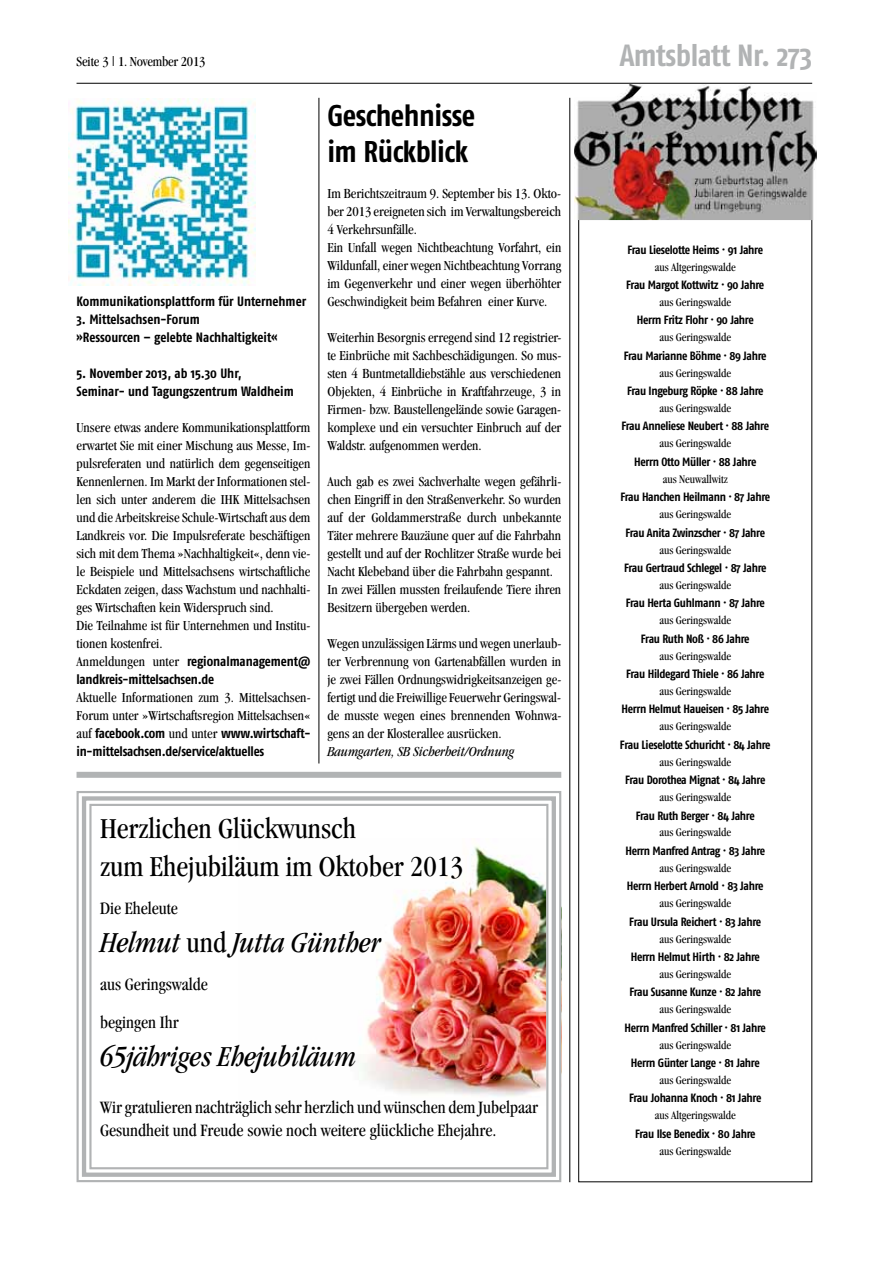
<style>
.page{position:relative;width:893px;height:1263px;background:#fff}
.page>*{position:absolute;margin:0;border:0;box-sizing:border-box;transform-origin:0 0}
.t1{font:700 30.6px "Fago Co";letter-spacing:-.015em;color:#b1b3b4}
.t2{font:condensed 30px/38.1px "Garamond";color:#000}
.t3{font:italic condensed 30px "Garamond";color:#000}
.t4{font:700 30px/36px "Fago Co";letter-spacing:-.015em;color:#000}
.t5{font:condensed 18px/38.1px "Garamond";color:#000}
.t6{font:condensed 14.25px/18px "Garamond";color:#000}
.t7{font:italic condensed 14.25px "Garamond";color:#000}
.t8{font:700 13.5px/18px "Fago Co";letter-spacing:-.005em;color:#000}
.t9{font:700 12px "Fago Co";letter-spacing:-.025em;color:#000}
.t10{font:condensed 12px "Garamond";color:#000}
.s1{font-family:"Garamond";font-weight:400;font-stretch:condensed;font-size:14.25px}
.s2{font-style:normal}
</style>
<div class="page">
<hr style="left:77px;top:83px;width:735px;height:1px;background:#000">
<img style="left:574px;top:84px;width:243px;height:136px">
<hr style="left:569px;top:98px;width:1px;height:1084px;background:#000">
<div style="left:77px;top:772px;width:484px;height:6px;background:#b1b3b4"></div>
<img style="left:76px;top:791px;width:486px;height:392px">
<div style="left:82px;top:796px;width:474px;height:381px;border:4px solid #b1b3b4"></div>
<div style="left:89px;top:804px;width:459px;height:365px;border:2px solid #b1b3b4"></div>
<img style="left:68px;top:98px;width:187px;height:187px">
<hr style="left:319px;top:98px;width:1px;height:665px;background:#000">
<p class="t6" style="left:77px;top:52px;width:130px">Seite 3 | 1. November 2013</p>
<p class="t8" style="left:77px;top:292px;width:231px">Kommunikationsplattform für Unternehmer</p>
<p class="t8" style="left:77px;top:310px;width:202px">3. Mittelsachsen-Forum<br>»Ressourcen – gelebte Nachhaltigkeit«</p>
<p class="t8" style="left:77px;top:364px;width:219px">5. November 2013, ab 15.30 Uhr,<br>Seminar- und Tagungszentrum Waldheim</p>
<p class="t6" style="left:77px;top:418px;width:235px">Unsere etwas andere Kommunikationsplattform erwartet Sie mit einer Mischung aus Messe, Im&shy;pulsreferaten und natürlich dem gegenseitigen Kennenlernen. Im Markt der Informationen stel&shy;len sich unter anderem die IHK Mittelsachsen und die Arbeitskreise Schule-Wirtschaft aus dem Landkreis vor. Die Impulsreferate beschäftigen sich mit dem Thema »Nachhaltigkeit«, denn vie&shy;le Beispiele und Mittelsachsens wirtschaftliche Eckdaten zeigen, dass Wachstum und nachhalti&shy;ges Wirtschaften kein Widerspruch sind.<br>Die Teilnahme ist für Unternehmen und Institu&shy;tionen kostenfrei.</p>
<p class="t8" style="left:77px;top:652px;width:235px"><span class="s1">Anmeldungen unter</span> regionalmanagement@ landkreis-mittelsachsen.de</p>
<p class="t6" style="left:77px;top:688px;width:236px">Aktuelle Informationen zum 3. Mittelsachsen-<br>Forum unter »Wirtschaftsregion Mittelsachsen«</p>
<p class="t8" style="left:77px;top:724px;width:235px"><span class="s1">auf</span> facebook.com <span class="s1">und unter</span> www.wirtschaft&shy;in-mittelsachsen.de/service/aktuelles</p>
<h2 class="t4" style="left:327px;top:97px;width:149px">Geschehnisse im Rückblick</h2>
<p class="t6" style="left:327px;top:184px;width:235px">Im Berichtszeitraum 9. September bis 13. Okto&shy;ber 2013 ereigneten sich im Verwaltungsbereich 4 Verkehrsunfälle.<br>Ein Unfall wegen Nichtbeachtung Vorfahrt, ein Wildunfall, einer wegen Nichtbeachtung Vorrang im Gegenverkehr und einer wegen überhöhter Geschwindigkeit beim Befahren einer Kurve.</p>
<p class="t6" style="left:327px;top:328px;width:235px;text-align:justify">Weiterhin Besorgnis erregend sind 12 registrier&shy;te Einbrüche mit Sachbeschädigungen. So mus&shy;sten 4 Buntmetalldiebstähle aus verschiedenen Objekten, 4 Einbrüche in Kraftfahrzeuge, 3 in Firmen- bzw. Baustellengelände sowie Garagen&shy;komplexe und ein versuchter Einbruch auf der Waldstr. aufgenommen werden.</p>
<p class="t6" style="left:327px;top:472px;width:235px">Auch gab es zwei Sachverhalte wegen gefährli&shy;chen Eingriff in den Straßenverkehr. So wurden auf der Goldammerstraße durch unbekannte Täter mehrere Bauzäune quer auf die Fahrbahn gestellt und auf der Rochlitzer Straße wurde bei Nacht Klebeband über die Fahrbahn gespannt.<br>In zwei Fällen mussten freilaufende Tiere ihren Besitzern übergeben werden.</p>
<p class="t6" style="left:327px;top:634px;width:236px;text-align:justify">Wegen unzulässigen Lärms und wegen unerlaub&shy;ter Verbrennung von Gartenabfällen wurden in je zwei Fällen Ordnungswidrigkeitsanzeigen ge&shy;fertigt und die Freiwillige Feuerwehr Geringswal&shy;de musste wegen eines brennenden Wohnwa&shy;gens an der Klosterallee ausrücken.</p>
<p class="t7" style="left:327px;top:744px;width:189px">Baumgarten, SB Sicherheit/Ordnung</p>
<h2 class="t2" style="left:100px;top:809px;width:365px">Herzlichen Glückwunsch<br>zum Ehejubiläum im Oktober 2013</h2>
<p class="t5" style="left:100px;top:889px;width:79px">Die Eheleute</p>
<h2 class="t3" style="left:100px;top:926px;width:282px">Helmut <span class="s2">und</span> Jutta Günther</h2>
<p class="t5" style="left:100px;top:965px;width:109px">aus Geringswalde begingen Ihr</p>
<h2 class="t3" style="left:100px;top:1040px;width:258px">65jähriges Ehejubiläum</h2>
<p class="t5" style="left:100px;top:1095px;width:439px;line-height:23.1px">Wir gratulieren nachträglich sehr herzlich und wünschen dem Jubelpaar<br>Gesundheit und Freude sowie noch weitere glückliche Ehejahre.</p>
<h1 class="t1" style="left:620px;top:37px;width:194px">Amtsblatt Nr. 273</h1>
<p class="t9" style="left:627px;top:242px;width:137px">Frau Lieselotte Heims · 91 Jahre</p>
<p class="t10" style="left:655px;top:260px;width:83px">aus Altgeringswalde</p>
<p class="t9" style="left:626px;top:278px;width:140px">Frau Margot Kottwitz · 90 Jahre</p>
<p class="t10" style="left:659px;top:295px;width:73px">aus Geringswalde</p>
<p class="t9" style="left:637px;top:313px;width:118px">Herrn Fritz Flohr · 90 Jahre</p>
<p class="t10" style="left:659px;top:331px;width:73px">aus Geringswalde</p>
<p class="t9" style="left:624px;top:348px;width:144px">Frau Marianne Böhme · 89 Jahre</p>
<p class="t10" style="left:659px;top:366px;width:73px">aus Geringswalde</p>
<p class="t9" style="left:627px;top:384px;width:138px">Frau Ingeburg Röpke · 88 Jahre</p>
<p class="t10" style="left:659px;top:401px;width:73px">aus Geringswalde</p>
<p class="t9" style="left:621px;top:419px;width:149px">Frau Anneliese Neubert · 88 Jahre</p>
<p class="t10" style="left:659px;top:437px;width:73px">aus Geringswalde</p>
<p class="t9" style="left:634px;top:455px;width:124px">Herrn Otto Müller · 88 Jahre</p>
<p class="t10" style="left:663px;top:472px;width:67px">aus Neuwallwitz</p>
<p class="t9" style="left:620px;top:490px;width:151px">Frau Hanchen Heilmann · 87 Jahre</p>
<p class="t10" style="left:659px;top:508px;width:73px">aus Geringswalde</p>
<p class="t9" style="left:625px;top:525px;width:141px">Frau Anita Zwinzscher · 87 Jahre</p>
<p class="t10" style="left:659px;top:543px;width:73px">aus Geringswalde</p>
<p class="t9" style="left:624px;top:561px;width:144px">Frau Gertraud Schlegel · 87 Jahre</p>
<p class="t10" style="left:659px;top:578px;width:73px">aus Geringswalde</p>
<p class="t9" style="left:626px;top:596px;width:141px">Frau Herta Guhlmann · 87 Jahre</p>
<p class="t10" style="left:659px;top:614px;width:73px">aus Geringswalde</p>
<p class="t9" style="left:641px;top:631px;width:110px">Frau Ruth Noß · 86 Jahre</p>
<p class="t10" style="left:659px;top:649px;width:73px">aus Geringswalde</p>
<p class="t9" style="left:626px;top:667px;width:140px">Frau Hildegard Thiele · 86 Jahre</p>
<p class="t10" style="left:659px;top:684px;width:73px">aus Geringswalde</p>
<p class="t9" style="left:621px;top:702px;width:149px">Herrn Helmut Haueisen · 85 Jahre</p>
<p class="t10" style="left:659px;top:720px;width:73px">aus Geringswalde</p>
<p class="t9" style="left:620px;top:737px;width:152px">Frau Lieselotte Schuricht · 84 Jahre</p>
<p class="t10" style="left:659px;top:755px;width:73px">aus Geringswalde</p>
<p class="t9" style="left:625px;top:773px;width:142px">Frau Dorothea Mignat · 84 Jahre</p>
<p class="t10" style="left:659px;top:791px;width:73px">aus Geringswalde</p>
<p class="t9" style="left:636px;top:808px;width:120px">Frau Ruth Berger · 84 Jahre</p>
<p class="t10" style="left:659px;top:826px;width:73px">aus Geringswalde</p>
<p class="t9" style="left:625px;top:844px;width:141px">Herrn Manfred Antrag · 83 Jahre</p>
<p class="t10" style="left:659px;top:861px;width:73px">aus Geringswalde</p>
<p class="t9" style="left:627px;top:879px;width:138px">Herrn Herbert Arnold · 83 Jahre</p>
<p class="t10" style="left:659px;top:897px;width:73px">aus Geringswalde</p>
<p class="t9" style="left:629px;top:914px;width:133px">Frau Ursula Reichert · 83 Jahre</p>
<p class="t10" style="left:659px;top:932px;width:73px">aus Geringswalde</p>
<p class="t9" style="left:631px;top:950px;width:131px">Herrn Helmut Hirth · 82 Jahre</p>
<p class="t10" style="left:659px;top:967px;width:73px">aus Geringswalde</p>
<p class="t9" style="left:629px;top:985px;width:133px">Frau Susanne Kunze · 82 Jahre</p>
<p class="t10" style="left:659px;top:1003px;width:73px">aus Geringswalde</p>
<p class="t9" style="left:625px;top:1020px;width:143px">Herrn Manfred Schiller · 81 Jahre</p>
<p class="t10" style="left:659px;top:1038px;width:73px">aus Geringswalde</p>
<p class="t9" style="left:631px;top:1056px;width:130px">Herrn Günter Lange · 81 Jahre</p>
<p class="t10" style="left:659px;top:1073px;width:73px">aus Geringswalde</p>
<p class="t9" style="left:629px;top:1091px;width:134px">Frau Johanna Knoch · 81 Jahre</p>
<p class="t10" style="left:655px;top:1109px;width:83px">aus Altgeringswalde</p>
<p class="t9" style="left:635px;top:1126px;width:122px">Frau Ilse Benedix · 80 Jahre</p>
<p class="t10" style="left:659px;top:1144px;width:73px">aus Geringswalde</p>
</div>
